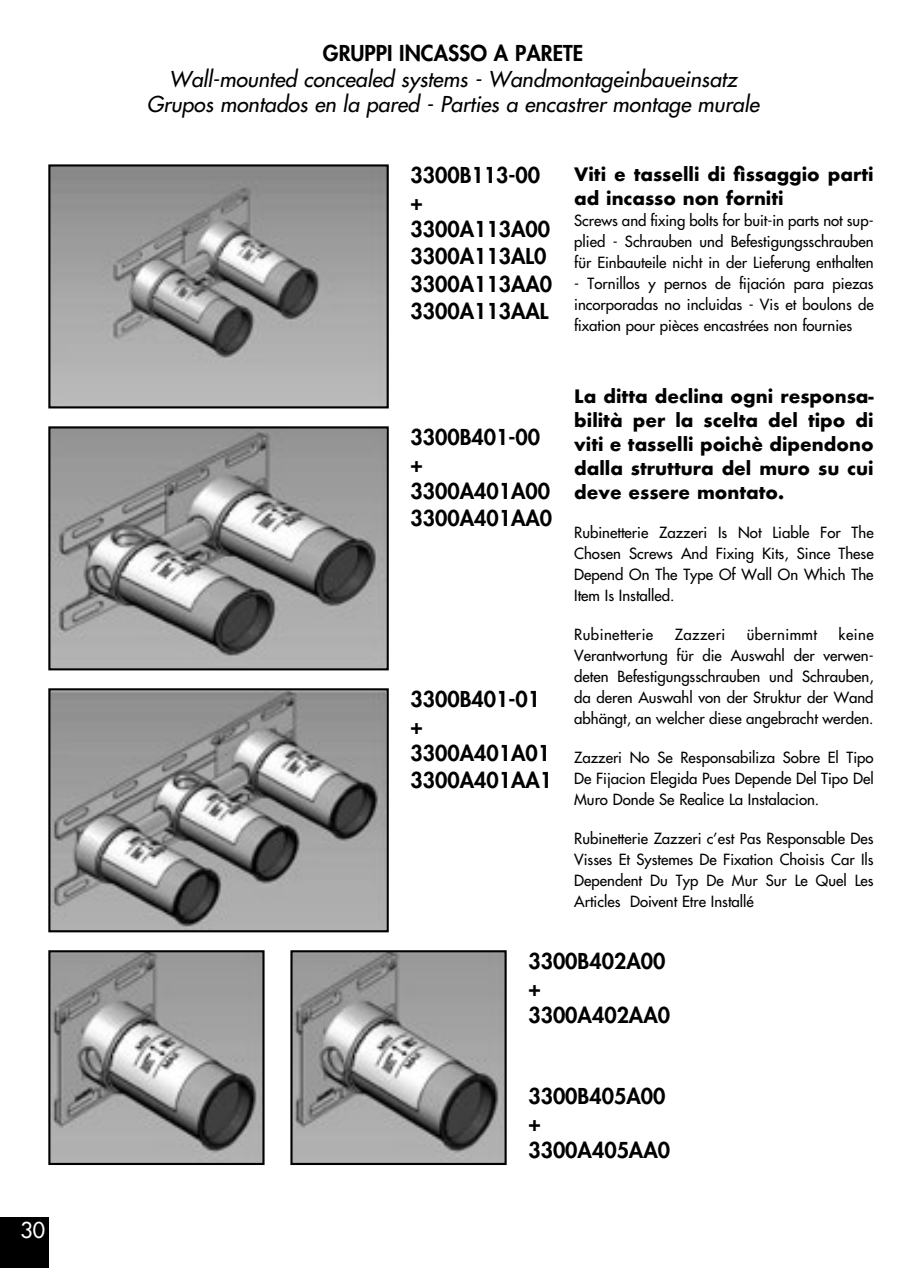
<style>
.page{position:relative;width:906px;height:1268px;background:#fff}
.page>*{position:absolute;margin:0;border:0;box-sizing:border-box;transform-origin:0 0}
.t1{font:800 21.3px/27px "Futura";color:#000}
.t2{font:italic 21.3px/25.5px "Futura";color:#000;text-align:center}
.t3{font:21.3px "Futura";color:#fff}
.t4{font:700 18px/24px "Futura";color:#000}
.t5{font:15px/21px "Futura";color:#000;text-align:justify}
.t6{font:15px "Futura";letter-spacing:.03em;color:#000}
</style>
<div class="page">
<div style="left:0;top:1217px;width:48px;height:50px;background:#000"></div>
<img style="left:51px;top:167px;width:335px;height:238px">
<div style="left:48px;top:164px;width:341px;height:244px;border:2px solid #000"></div>
<img style="left:51px;top:429px;width:335px;height:238px">
<div style="left:48px;top:426px;width:341px;height:244px;border:2px solid #000"></div>
<img style="left:51px;top:691px;width:335px;height:238px">
<div style="left:48px;top:688px;width:341px;height:244px;border:2px solid #000"></div>
<img style="left:51px;top:953px;width:210px;height:208px">
<div style="left:48px;top:950px;width:216px;height:214px;border:2px solid #000"></div>
<img style="left:293px;top:953px;width:210px;height:208px">
<div style="left:290px;top:950px;width:216px;height:214px;border:2px solid #000"></div>
<h1 class="t3" style="left:21px;top:1215px;width:26px">30</h1>
<h1 class="t1" style="left:323px;top:40px;width:262px">GRUPPI INCASSO A PARETE</h1>
<h1 class="t2" style="left:147px;top:66px;width:614px">Wall-mounted concealed systems - Wandmontageinbaueinsatz<br>Grupos montados en la pared - Parties a encastrer montage murale</h1>
<h1 class="t1" style="left:410px;top:162px;width:143px">3300B113-00 +<br>3300A113A00<br>3300A113AL0<br>3300A113AA0<br>3300A113AAL</h1>
<h1 class="t1" style="left:410px;top:424px;width:143px">3300B401-00 +<br>3300A401A00<br>3300A401AA0</h1>
<h1 class="t1" style="left:410px;top:685px;width:143px">3300B401-01 +<br>3300A401A01<br>3300A401AA1</h1>
<p class="t4" style="left:574px;top:162px;width:301px">Viti e tasselli di fissaggio parti ad incasso non forniti</p>
<p class="t5" style="left:574px;top:210px;width:301px">Screws and fixing bolts for buit-in parts not sup&shy;plied - Schrauben und Befestigungsschrauben für Einbauteile nicht in der Lieferung enthalten</p>
<p class="t5" style="left:574px;top:273px;width:301px">- Tornillos y pernos de fijación para piezas incorporadas no incluidas - Vis et boulons de fixation pour pièces encastrées non fournies</p>
<p class="t4" style="left:574px;top:384px;width:301px;text-align:justify">La ditta declina ogni responsa&shy;bilità per la scelta del tipo di viti e tasselli poichè dipendono dalla struttura del muro su cui deve essere montato.</p>
<p class="t5" style="left:574px;top:522px;width:301px">Rubinetterie Zazzeri Is Not Liable For The Chosen Screws And Fixing Kits, Since These Depend On The Type Of Wall On Which The Item Is Installed.</p>
<p class="t6" style="left:574px;top:625px;width:81px">Rubinetterie</p>
<p class="t6" style="left:674px;top:625px;width:52px">Zazzeri</p>
<p class="t6" style="left:746px;top:625px;width:72px">übernimmt</p>
<p class="t5" style="left:574px;top:624px;width:301px;text-indent:264px">keine Verantwortung für die Auswahl der verwen&shy;deten Befestigungsschrauben und Schrauben, da deren Auswahl von der Struktur der Wand abhängt, an welcher diese angebracht werden.</p>
<p class="t5" style="left:574px;top:747px;width:301px">Zazzeri No Se Responsabiliza Sobre El Tipo De Fijacion Elegida Pues Depende Del Tipo Del Muro Donde Se Realice La Instalacion.</p>
<p class="t5" style="left:574px;top:828px;width:301px">Rubinetterie Zazzeri c’est Pas Responsable Des Visses Et Systemes De Fixation Choisis Car Ils Dependent Du Typ De Mur Sur Le Quel Les Articles Doivent Etre Installé</p>
<h1 class="t1" style="left:528px;top:947px;width:143px">3300B402A00 +<br>3300A402AA0</h1>
<h1 class="t1" style="left:528px;top:1082px;width:143px">3300B405A00 +<br>3300A405AA0</h1>
</div>
